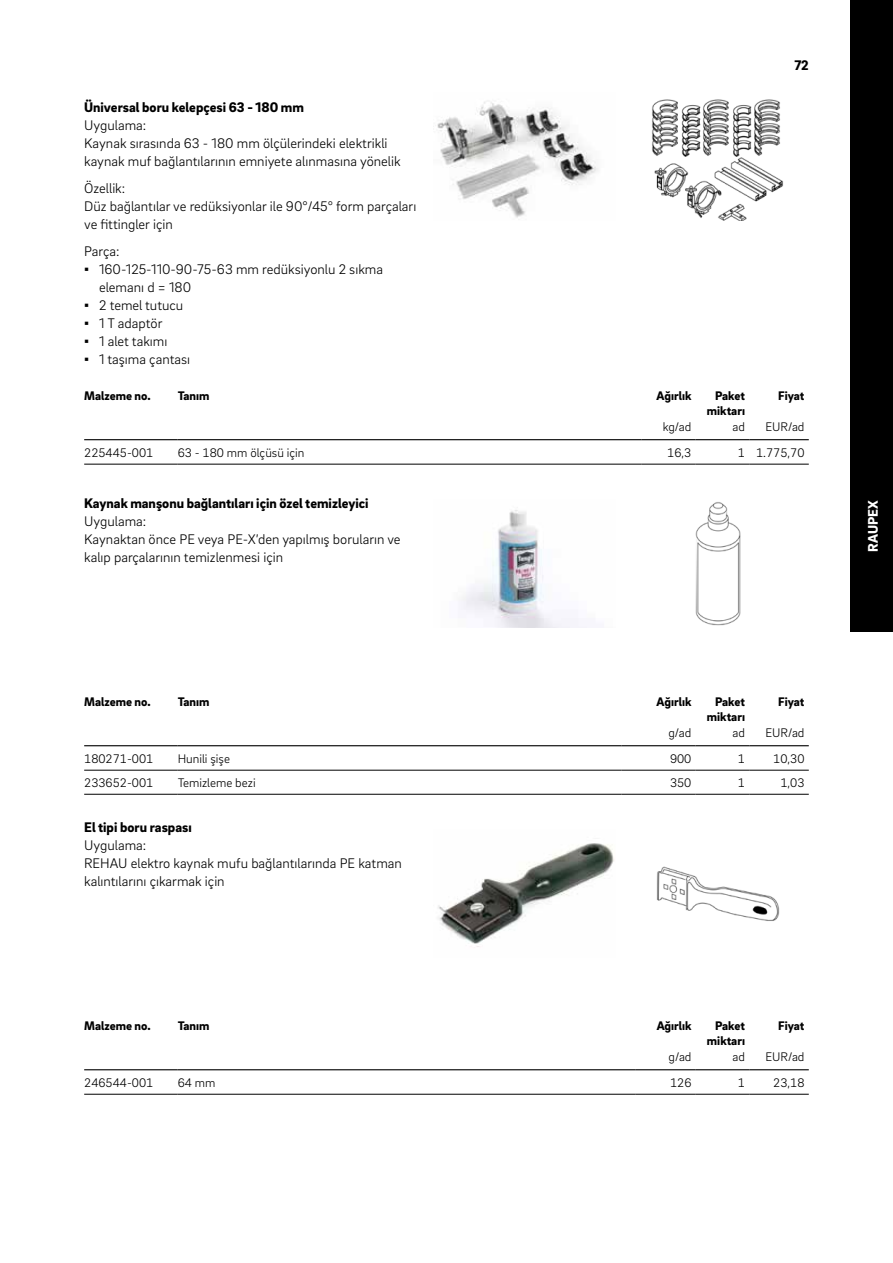
<style>
.page{position:relative;width:893px;height:1263px;background:#fff}
.page>*{position:absolute;margin:0;border:0;box-sizing:border-box;transform-origin:0 0}
.t1{font:300 14.25px/18px "Brix Sans";color:#000}
.t2{font:900 14.25px "Brix Sans";color:#000}
.t3{font:900 14.25px "Brix Sans";color:#fff}
.t4{font:300 12.75px "Brix Sans";color:#000}
.t5{font:900 12.75px/15px "Brix Sans";color:#000;text-align:right}
.s1{font-family:"Arial";font-weight:400}
</style>
<div class="page">
<div style="left:850px;top:0;width:43px;height:631px;background:#000"></div>
<img style="left:437px;top:102px;width:161px;height:116px">
<img style="left:652px;top:99px;width:131px;height:121px">
<hr style="left:84px;top:439px;width:94px;height:1px;background:#000">
<hr style="left:178px;top:439px;width:463px;height:1px;background:#000">
<hr style="left:641px;top:439px;width:55px;height:1px;background:#000">
<hr style="left:696px;top:439px;width:53px;height:1px;background:#000">
<hr style="left:749px;top:439px;width:60px;height:1px;background:#000">
<hr style="left:84px;top:464px;width:94px;height:1px;background:#000">
<hr style="left:178px;top:464px;width:463px;height:1px;background:#000">
<hr style="left:641px;top:464px;width:55px;height:1px;background:#000">
<hr style="left:696px;top:464px;width:53px;height:1px;background:#000">
<hr style="left:749px;top:464px;width:60px;height:1px;background:#000">
<img style="left:461px;top:510px;width:118px;height:117px">
<img style="left:695px;top:502px;width:46px;height:124px">
<hr style="left:84px;top:745px;width:94px;height:1px;background:#000">
<hr style="left:178px;top:745px;width:444px;height:1px;background:#000">
<hr style="left:622px;top:745px;width:74px;height:1px;background:#000">
<hr style="left:696px;top:745px;width:53px;height:1px;background:#000">
<hr style="left:749px;top:745px;width:60px;height:1px;background:#000">
<hr style="left:84px;top:770px;width:94px;height:1px;background:#000">
<hr style="left:84px;top:794px;width:94px;height:1px;background:#000">
<hr style="left:178px;top:770px;width:444px;height:1px;background:#000">
<hr style="left:178px;top:794px;width:444px;height:1px;background:#000">
<hr style="left:622px;top:770px;width:74px;height:1px;background:#000">
<hr style="left:622px;top:794px;width:74px;height:1px;background:#000">
<hr style="left:696px;top:770px;width:53px;height:1px;background:#000">
<hr style="left:696px;top:794px;width:53px;height:1px;background:#000">
<hr style="left:749px;top:770px;width:60px;height:1px;background:#000">
<hr style="left:749px;top:794px;width:60px;height:1px;background:#000">
<img style="left:438px;top:843px;width:176px;height:104px">
<img style="left:656px;top:866px;width:124px;height:55px">
<hr style="left:84px;top:1069px;width:94px;height:1px;background:#000">
<hr style="left:178px;top:1069px;width:457px;height:1px;background:#000">
<hr style="left:635px;top:1069px;width:61px;height:1px;background:#000">
<hr style="left:696px;top:1069px;width:53px;height:1px;background:#000">
<hr style="left:749px;top:1069px;width:60px;height:1px;background:#000">
<hr style="left:84px;top:1094px;width:94px;height:1px;background:#000">
<hr style="left:178px;top:1094px;width:457px;height:1px;background:#000">
<hr style="left:635px;top:1094px;width:61px;height:1px;background:#000">
<hr style="left:696px;top:1094px;width:53px;height:1px;background:#000">
<hr style="left:749px;top:1094px;width:60px;height:1px;background:#000">
<p class="t2" style="left:794px;top:56px;width:16px">72</p>
<p class="t2" style="left:84px;top:97px;width:221px">Üniversal boru kelepçesi 63 - 180 mm</p>
<p class="t1" style="left:84px;top:115px;width:318px">Uygulama:<br>Kaynak sırasında 63 - 180 mm ölçülerindeki elektrikli kaynak muf bağlantılarının emniyete alınmasına yönelik</p>
<p class="t1" style="left:84px;top:178px;width:334px">Özellik:<br>Düz bağlantılar ve redüksiyonlar ile 90°/45° form parçaları ve fittingler için</p>
<p class="t1" style="left:84px;top:241px;width:37px">Parça:</p>
<p class="t1" style="left:99px;top:259px;width:286px;text-indent:-15px"><span class="s1">▪</span> 160-125-110-90-75-63 mm redüksiyonlu 2 sıkma elemanı d = 180</p>
<p class="t1" style="left:84px;top:295px;width:101px"><span class="s1">▪</span> 2 temel tutucu</p>
<p class="t1" style="left:84px;top:313px;width:80px"><span class="s1">▪</span> 1 T adaptör</p>
<p class="t1" style="left:84px;top:331px;width:85px"><span class="s1">▪</span> 1 alet takımı</p>
<p class="t1" style="left:84px;top:349px;width:107px"><span class="s1">▪</span> 1 taşıma çantası</p>
<p class="t5" style="left:84px;top:387px;width:68px">Malzeme no.</p>
<p class="t5" style="left:178px;top:387px;width:33px">Tanım</p>
<p class="t5" style="left:656px;top:387px;width:36px">Ağırlık</p>
<p class="t5" style="left:707px;top:387px;width:40px">Paket miktarı</p>
<p class="t5" style="left:778px;top:387px;width:28px">Fiyat</p>
<p class="t4" style="left:663px;top:419px;width:30px">kg/ad</p>
<p class="t4" style="left:732px;top:419px;width:14px">ad</p>
<p class="t4" style="left:765px;top:419px;width:41px">EUR/ad</p>
<p class="t4" style="left:84px;top:444px;width:71px">225445-001</p>
<p class="t4" style="left:178px;top:444px;width:128px">63 - 180 mm ölçüsü için</p>
<p class="t4" style="left:667px;top:444px;width:26px">16,3</p>
<p class="t4" style="left:738px;top:444px;width:68px">1 1.775,70</p>
<p class="t2" style="left:84px;top:493px;width:286px">Kaynak manşonu bağlantıları için özel temizleyici</p>
<p class="t1" style="left:84px;top:511px;width:318px">Uygulama:<br>Kaynaktan önce PE veya PE-X’den yapılmış boruların ve kalıp parçalarının temizlenmesi için</p>
<p class="t5" style="left:84px;top:693px;width:68px">Malzeme no.</p>
<p class="t5" style="left:178px;top:693px;width:33px">Tanım</p>
<p class="t5" style="left:656px;top:693px;width:36px">Ağırlık</p>
<p class="t5" style="left:707px;top:693px;width:40px">Paket miktarı</p>
<p class="t5" style="left:778px;top:693px;width:28px">Fiyat</p>
<p class="t4" style="left:668px;top:725px;width:24px">g/ad</p>
<p class="t4" style="left:732px;top:725px;width:14px">ad</p>
<p class="t4" style="left:765px;top:725px;width:41px">EUR/ad</p>
<p class="t4" style="left:84px;top:750px;width:71px">180271-001</p>
<p class="t4" style="left:178px;top:750px;width:54px">Hunili şişe</p>
<p class="t4" style="left:670px;top:750px;width:23px">900</p>
<p class="t4" style="left:738px;top:750px;width:9px">1</p>
<p class="t4" style="left:773px;top:750px;width:33px">10,30</p>
<p class="t4" style="left:84px;top:774px;width:71px">233652-001</p>
<p class="t4" style="left:178px;top:774px;width:79px">Temizleme bezi</p>
<p class="t4" style="left:670px;top:774px;width:23px">350</p>
<p class="t4" style="left:738px;top:774px;width:9px">1</p>
<p class="t4" style="left:780px;top:774px;width:26px">1,03</p>
<p class="t2" style="left:84px;top:817px;width:109px">El tipi boru raspası</p>
<p class="t1" style="left:84px;top:835px;width:319px">Uygulama:<br>REHAU elektro kaynak mufu bağlantılarında PE katman kalıntılarını çıkarmak için</p>
<p class="t5" style="left:84px;top:1017px;width:68px">Malzeme no.</p>
<p class="t5" style="left:178px;top:1017px;width:33px">Tanım</p>
<p class="t5" style="left:657px;top:1017px;width:36px">Ağırlık</p>
<p class="t5" style="left:707px;top:1017px;width:40px">Paket miktarı</p>
<p class="t5" style="left:778px;top:1017px;width:28px">Fiyat</p>
<p class="t4" style="left:669px;top:1049px;width:24px">g/ad</p>
<p class="t4" style="left:732px;top:1049px;width:14px">ad</p>
<p class="t4" style="left:765px;top:1049px;width:41px">EUR/ad</p>
<p class="t4" style="left:84px;top:1074px;width:71px">246544-001</p>
<p class="t4" style="left:178px;top:1074px;width:39px">64 mm</p>
<p class="t4" style="left:670px;top:1074px;width:23px">126</p>
<p class="t4" style="left:738px;top:1074px;width:9px">1</p>
<p class="t4" style="left:773px;top:1074px;width:33px">23,18</p>
<p class="t3" style="left:864px;top:552px;width:53px;rotate:-90deg">RAUPEX</p>
</div>
